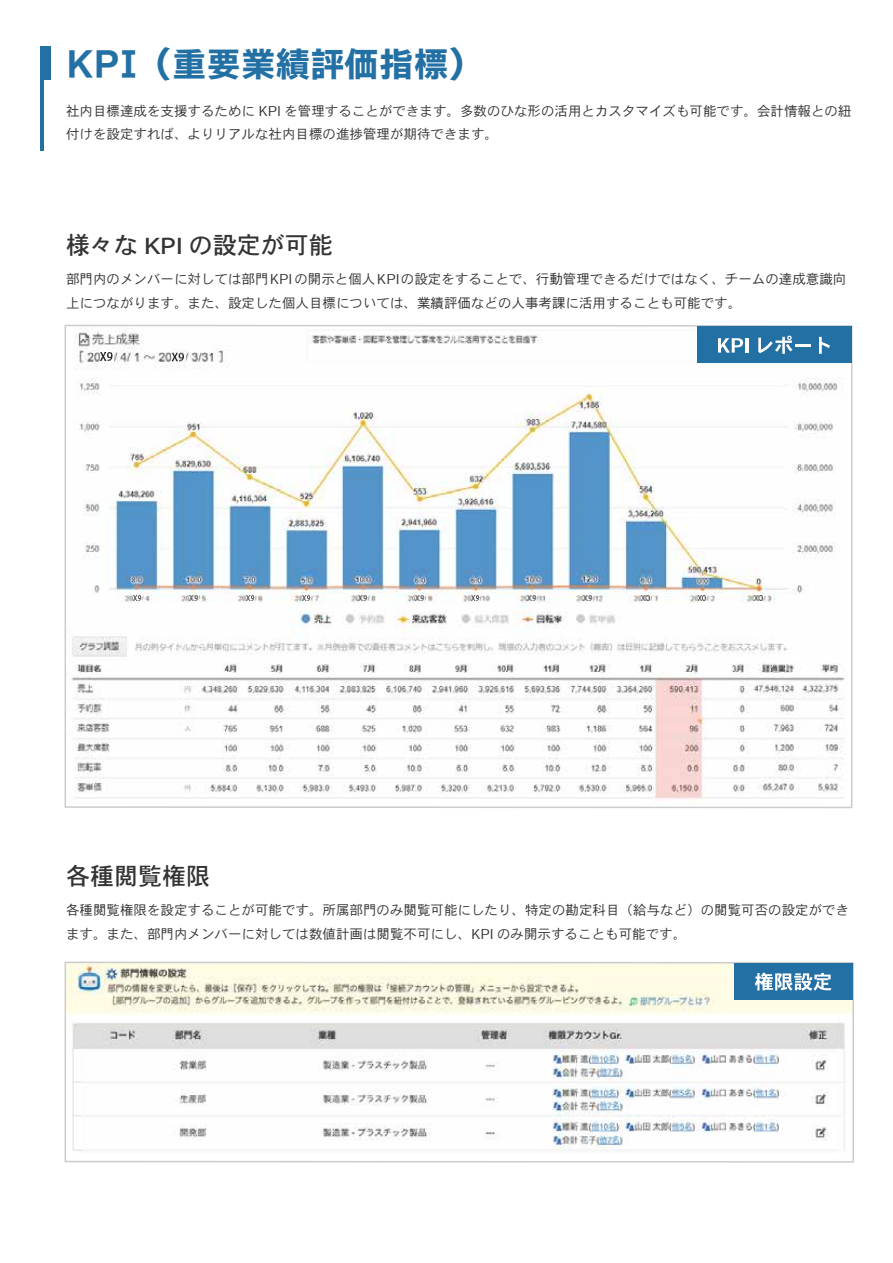
<style>
.page{position:relative;width:893px;height:1263px;background:#fff}
.page>*{position:absolute;margin:0;border:0;box-sizing:border-box;transform-origin:0 0}
.t1{font:34.5px "Nitalago Ruika 06";color:#2370a5}
.t2{font:24px "Heisei Kaku Go Std W5";color:#333}
.t3{font:13.5px/23.7px "Heisei Kaku Go Std W3";color:#333}
</style>
<div class="page">
<hr style="left:40px;top:47px;width:4px;height:104px;background:#2370a5">
<div style="left:41px;top:47px;width:10px;height:33px;background:#2370a5"></div>
<svg style="left:65px;top:962px;width:789px;height:201px"></svg>
<svg style="left:65px;top:325px;width:787px;height:483px"></svg>
<div style="left:734px;top:963px;width:118px;height:37px;background:#2370a5"></div>
<svg style="left:755px;top:972px;width:76px;height:19px"></svg>
<div style="left:697px;top:327px;width:154px;height:36px;background:#2370a5"></div>
<svg style="left:718px;top:338px;width:25px;height:15px"></svg>
<hr style="left:745px;top:338px;width:3px;height:15px;background:#fff">
<svg style="left:758px;top:336px;width:53px;height:18px"></svg>
<svg style="left:819px;top:337px;width:11px;height:17px"></svg>
<h1 class="t1" style="left:66px;top:47px;width:418px">KPI（重要業績評価指標）</h1>
<p class="t3" style="left:66px;top:99px;width:787px">社内目標達成を支援するために KPI を管理することができます。多数のひな形の活用とカスタマイズも可能です。会計情報との紐付けを設定すれば、よりリアルな社内目標の進捗管理が期待できます。</p>
<h2 class="t2" style="left:66px;top:231px;width:268px">様々な KPI の設定が可能</h2>
<p class="t3" style="left:66px;top:267px;width:782px">部門内のメンバーに対しては部門KPIの開示と個人KPIの設定をすることで、行動管理できるだけではなく、チームの達成意識向上につながります。また、設定した個人目標については、業績評価などの人事考課に活用することも可能です。</p>
<h2 class="t2" style="left:66px;top:862px;width:146px">各種閲覧権限</h2>
<p class="t3" style="left:66px;top:898px;width:784px">各種閲覧権限を設定することが可能です。所属部門のみ閲覧可能にしたり、特定の勘定科目（給与など）の閲覧可否の設定ができます。また、部門内メンバーに対しては数値計画は閲覧不可にし、KPI のみ開示することも可能です。</p>
</div>
